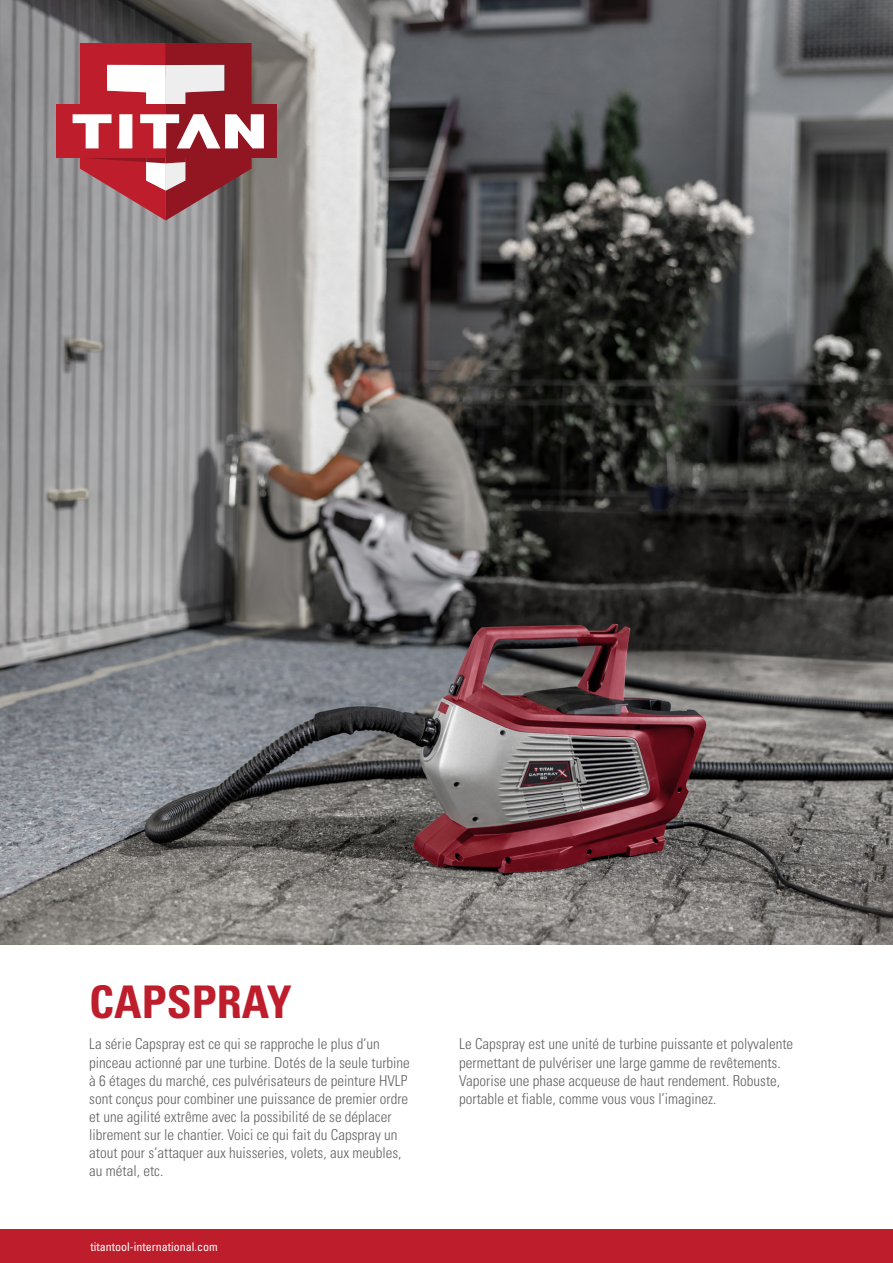
<style>
.page{position:relative;width:893px;height:1263px;background:#fff}
.page>*{position:absolute;margin:0;border:0;box-sizing:border-box;transform-origin:0 0}
.t1{font:700 condensed 45px "Univers";color:#be1d2c}
.t2{font:300 condensed 15px/18px "Univers";color:#636366}
.t3{font:condensed 12px "Univers";color:#fff}
</style>
<div class="page">
<div style="left:0;top:1229px;width:893px;height:34px;background:#be1d2c"></div>
<img style="left:0;top:0;width:893px;height:944px">
<div style="left:166px;top:105px;width:110px;height:53px;background:#911621"></div>
<div style="left:57px;top:105px;width:109px;height:53px;background:#be1d2c"></div>
<svg style="left:73px;top:43px;width:191px;height:178px"></svg>
<h1 class="t1" style="left:89px;top:974px;width:204px">CAPSPRAY</h1>
<p class="t2" style="left:89px;top:1035px;width:322px">La série Capspray est ce qui se rapproche le plus d‘un pinceau actionné par une turbine. Dotés de la seule turbine à 6 étages du marché, ces pulvérisateurs de peinture HVLP sont conçus pour combiner une puissance de premier ordre et une agilité extrême avec la possibilité de se déplacer librement sur le chantier. Voici ce qui fait du Capspray un atout pour s‘attaquer aux huisseries, volets, aux meubles, au métal, etc.</p>
<p class="t2" style="left:459px;top:1035px;width:335px">Le Capspray est une unité de turbine puissante et polyvalente permettant de pulvériser une large gamme de revêtements.<br>Vaporise une phase acqueuse de haut rendement. Robuste, portable et fiable, comme vous vous l’imaginez.</p>
<p class="t3" style="left:90px;top:1239px;width:129px">titantool-international.com</p>
</div>
